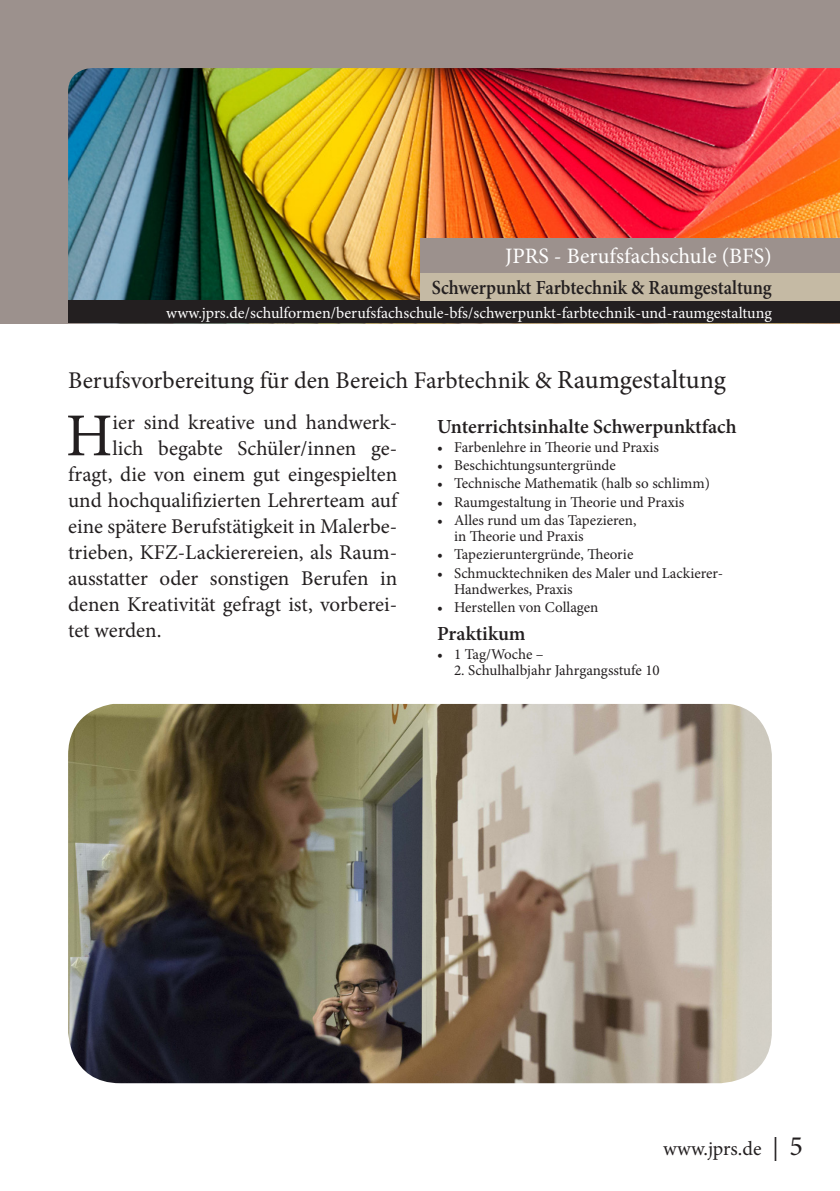
<style>
.page{position:relative;width:840px;height:1191px;background:#fff}
.page>*{position:absolute;margin:0;border:0;box-sizing:border-box;transform-origin:0 0}
.Initiale{font:61px "Minion Pro";color:#231f20}
.Minion_Text_Head{font:24px "Minion Pro";color:#231f20}
.Rubrik_links{font:22px "Minion Pro";color:#fff}
.Initiale-2{font:21px "Minion Pro";color:#231f20}
.Bullets_Head{font:600 20px "Minion Pro";letter-spacing:-.005em;color:#231f20}
.Bullets_Head-2{font:600 20px "Minion Pro";letter-spacing:-.005em;color:#231f20;scale:.92 1}
.t1{font:20px "Minion Pro";letter-spacing:-.005em;color:#231f20}
.t2{font:16px "Minion Pro";color:#fff}
.t3{font:15px/16px "Minion Pro";color:#231f20}
.s1{font-size:26px}
.s2{font-size:24px}
.s3{font-size:28px}
</style>
<div class="page">
<img style="left:68px;top:704px;width:703px;height:379px">
<div style="left:0;top:0;width:839px;height:323px;background:#9c918d"></div>
<img style="left:68px;top:68px;width:771px;height:232px">
<div style="left:68px;top:300px;width:771px;height:23px;background:#231f20"></div>
<div style="left:420px;top:272px;width:419px;height:28px;background:#c5baa4"></div>
<div style="left:420px;top:238px;width:419px;height:34px;background:#9c918d"></div>
<p class="Rubrik_links" style="left:505px;top:241px;width:268px">JPRS - Berufsfachschule (BFS)</p>
<p class="Bullets_Head-2" style="left:431px;top:273px;width:371px">Schwerpunkt Farbtechnik &amp; Raumgestaltung</p>
<p class="t2" style="left:166px;top:302px;width:606px">www.jprs.de/schulformen/berufsfachschule-bfs/schwerpunkt-farbtechnik-und-raumgestaltung</p>
<p class="Minion_Text_Head" style="left:68px;top:364px;width:659px">Berufsvorbereitung für den Bereich Farbtechnik &amp; <span class="s1">Raumgestaltung</span></p>
<p class="Initiale" style="left:66px;top:395px;width:48px">H</p>
<p class="Initiale-2" style="left:112px;top:408px;width:286px">ier sind kreative und handwerk-</p>
<p class="Initiale-2" style="left:112px;top:434px;width:286px">lich begabte Schüler/innen ge-</p>
<p class="Initiale-2" style="left:68px;top:460px;width:330px">fragt, die von einem gut eingespielten</p>
<p class="Initiale-2" style="left:68px;top:486px;width:330px">und hochqualifizierten Lehrerteam auf</p>
<p class="Initiale-2" style="left:68px;top:512px;width:330px">eine spätere Berufstätigkeit in Malerbe-</p>
<p class="Initiale-2" style="left:68px;top:538px;width:330px">trieben, KFZ-Lackierereien, als Raum-</p>
<p class="Initiale-2" style="left:68px;top:564px;width:330px">ausstatter oder sonstigen Berufen in</p>
<p class="Initiale-2" style="left:68px;top:590px;width:330px">denen Kreativität gefragt ist, vorberei-</p>
<p class="Initiale-2" style="left:68px;top:616px;width:95px">tet werden.</p>
<p class="Bullets_Head" style="left:437px;top:412px;width:301px">Unterrichtsinhalte Schwerpunktfach</p>
<p class="t3" style="left:437px;top:439px;width:223px">• Farbenlehre in Theorie und Praxis</p>
<p class="t3" style="left:437px;top:457px;width:180px">• Beschichtungsuntergründe</p>
<p class="t3" style="left:437px;top:476px;width:274px">• Technische Mathematik (halb so schlimm)</p>
<p class="t3" style="left:437px;top:494px;width:249px">• Raumgestaltung in Theorie und Praxis</p>
<p class="t3" style="left:454px;top:512px;width:184px;text-indent:-17px">• Alles rund um das Tapezieren, in Theorie und Praxis</p>
<p class="t3" style="left:437px;top:546px;width:198px">• Tapezieruntergründe, Theorie</p>
<p class="t3" style="left:454px;top:565px;width:270px;text-indent:-17px">• Schmucktechniken des Maler und Lackierer-<br>Handwerkes, Praxis</p>
<p class="t3" style="left:437px;top:599px;width:163px">• Herstellen von Collagen</p>
<p class="Bullets_Head" style="left:437px;top:619px;width:90px">Praktikum</p>
<p class="t3" style="left:437px;top:646px;width:108px">• 1 Tag/Woche –</p>
<p class="t3" style="left:454px;top:662px;width:207px">2. Schulhalbjahr Jahrgangsstufe 10</p>
<h3 class="t1" style="left:663px;top:1134px;width:141px">www.jprs.de <span class="s2">|</span> <span class="s3">5</span></h3>
</div>
